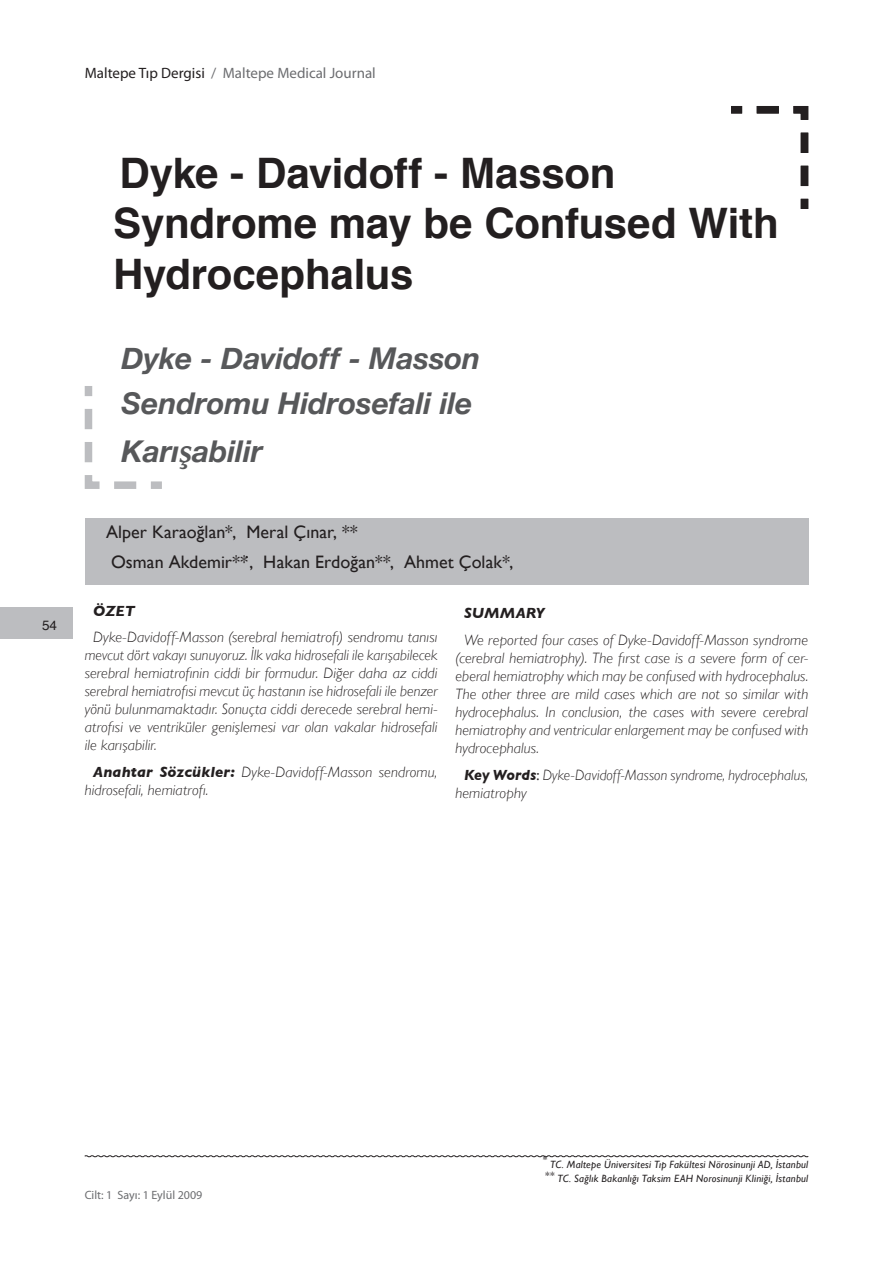
<style>
.page{position:relative;width:893px;height:1263px;background:#fff}
.page>*{position:absolute;margin:0;border:0;box-sizing:border-box;transform-origin:0 0}
.t1{font:700 42px/50.4px "Helvetica";letter-spacing:-.005em;color:#231f20}
.t2{font:italic 700 30px/44.5px "Helvetica Neue";letter-spacing:-.005em;color:#57585a}
.t3{font:18px/30.2px "Gill Sans";color:#231f20}
.t4{font:italic 300 15px/18px "Gill Sans";letter-spacing:.005em;color:#231f20;text-align:justify}
.t5{font:italic 300 15px/18px "Gill Sans";letter-spacing:.005em;color:#231f20;scale:.95 1}
.t6{font:15px "Myriad Pro";color:#6c6d70}
.t7{font:italic 700 15px "Gill Sans";letter-spacing:.005em;color:#231f20}
.t8{font:13.5px "Helvetica";color:#231f20}
.t9{font:12px "Myriad Pro";color:#6c6d70}
.t10{font:italic 10.5px/14.5px "Gill Sans";letter-spacing:.02em;color:#231f20}
.s1{color:#231f20}
.s2{font-family:"Optima";font-size:33px}
.s3{font-weight:700}
.s4{font-weight:400;font-style:normal}
</style>
<div class="page">
<div style="left:0;top:607px;width:73px;height:32px;background:#bcbdc0"></div>
<svg style="left:731px;top:106px;width:78px;height:103px"></svg>
<svg style="left:84px;top:1155px;width:724px;height:2px"></svg>
<svg style="left:84px;top:386px;width:78px;height:103px"></svg>
<div style="left:85px;top:518px;width:722px;height:67px;background:#bcbdc0"></div>
<p class="t6" style="left:85px;top:64px;width:292px"><span class="s1">Maltepe Tıp Dergisi</span> / Maltepe Medical Journal</p>
<p class="t8" style="left:42px;top:614px;width:17px">54</p>
<h1 class="t1" style="left:113px;top:148px;width:666px">Dyke - Davidoff - Masson<br>Syndrome may be Confused With<br>Hydrocephalus</h1>
<h2 class="t2" style="left:122px;top:335px;width:360px">Dyke - Davidoff - Masson<br>Sendromu Hidrosefali ile</h2>
<h2 class="t2" style="left:122px;top:428px;width:142px">Karı<span class="s2">ş</span>abilir</h2>
<p class="t3" style="left:106px;top:517px;width:409px">Alper Karaoğlan*, Meral Çınar, **<br>Osman Akdemir** ̇, Hakan Erdoğan**, Ahmet Çolak*,</p>
<p class="t7" style="left:93px;top:601px;width:43px">ÖZET</p>
<p class="t4" style="left:85px;top:628px;width:354px;text-indent:9px">Dyke-Davidoff-Masson (serebral hemiatrofi) sendromu tanısı mevcut dört vakayı sunuyoruz. İlk vaka hidrosefali ile karışabilecek serebral hemiatrofinin ciddi bir formudur. Diğer daha az ciddi serebral hemiatrofisi mevcut üç hastanın ise hidrosefali ile benzer yönü bulunmamaktadır. Sonuçta ciddi derecede serebral hemi&shy;atrofisi ve ventriküler genişlemesi var olan vakalar hidrosefali ile karışabilir.</p>
<p class="t4" style="left:85px;top:762px;width:354px;text-indent:9px"><span class="s3">Anahtar Sözcükler:</span> Dyke-Davidoff-Masson sendromu, hidrosefali, hemiatrofi.</p>
<p class="t7" style="left:464px;top:604px;width:83px">SUMMARY</p>
<p class="t4" style="left:455px;top:630px;width:354px;text-indent:9px">We reported four cases of Dyke-Davidoff-Masson syndrome (cerebral hemiatrophy). The first case is a severe form of cer&shy;eberal hemiatrophy which may be confused with hydrocephalus.<br>The other three are mild cases which are not so similar with hydrocephalus. In conclusion, the cases with severe cerebral hemiatrophy and ventricular enlargement may be confused with hydrocephalus.</p>
<p class="t5" style="left:455px;top:765px;width:372px;text-indent:9px"><span class="s3">Key Words</span><span class="s4">:</span> Dyke-Davidoff-Masson syndrome, hydrocephalus, hemiatrophy</p>
<p class="t9" style="left:85px;top:1187px;width:119px">Cilt: 1 Sayı: 1 Eylül 2009</p>
<p class="t10" style="left:542px;top:1156px;width:267px">* TC. Maltepe Üniversitesi Tıp Fakültesi Nörosinunji AD, İstanbul ** TC. Sağlık Bakanlığı Taksim EAH Norosinunji Kliniği, İstanbul</p>
</div>
